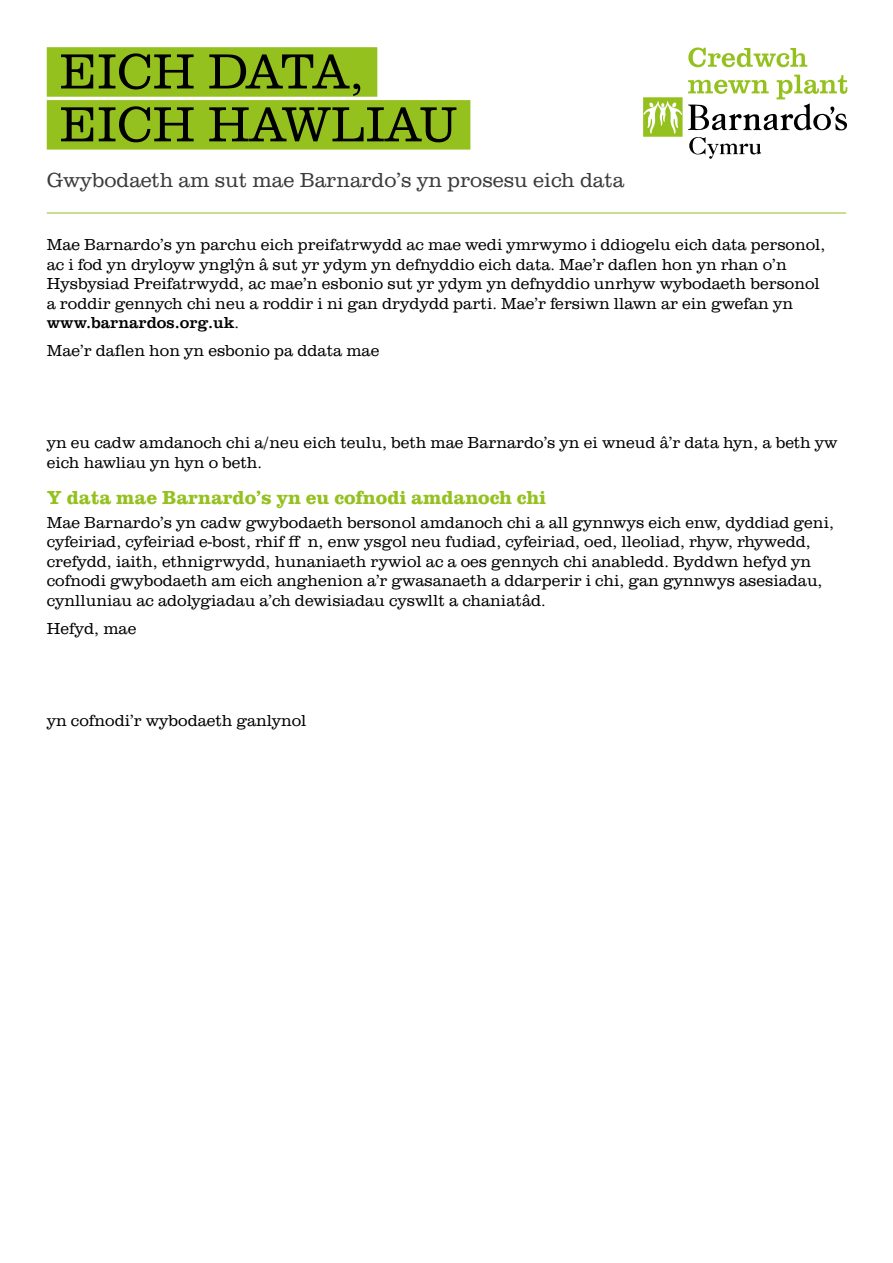
<style>
.page{position:relative;width:893px;height:1263px;background:#fff}
.page>*{position:absolute;margin:0;border:0;box-sizing:border-box;transform-origin:0 0}
.t1{font:300 51px/52.9px "URW Clarendon TOT";color:#000}
.t2{font:300 21px "URW Clarendon TOT";color:#3c3c3b}
.t3{font:700 19.5px "URW Clarendon TOT";color:#95c11f}
.t4{font:300 16.5px/19.5px "URW Clarendon TOT";color:#000}
.s1{font-weight:400}
</style>
<div class="page">
<svg style="left:688px;top:47px;width:119px;height:20px"></svg>
<svg style="left:643px;top:75px;width:204px;height:84px"></svg>
<div style="left:47px;top:47px;width:330px;height:50px;background:#95c11f"></div>
<div style="left:47px;top:100px;width:423px;height:50px;background:#95c11f"></div>
<hr style="left:47px;top:213px;width:799px;height:1px;background:#95c11f">
<h1 class="t1" style="left:60px;top:46px;width:400px">EICH DATA,<br>EICH HAWLIAU</h1>
<p class="t2" style="left:47px;top:168px;width:579px">Gwybodaeth am sut mae Barnardo’s yn prosesu eich data</p>
<p class="t4" style="left:47px;top:235px;width:780px">Mae Barnardo’s yn parchu eich preifatrwydd ac mae wedi ymrwymo i ddiogelu eich data personol, ac i fod yn dryloyw ynglŷn â sut yr ydym yn defnyddio eich data. Mae’r daflen hon yn rhan o’n Hysbysiad Preifatrwydd, ac mae’n esbonio sut yr ydym yn defnyddio unrhyw wybodaeth bersonol a roddir gennych chi neu a roddir i ni gan drydydd parti. Mae’r fersiwn llawn ar ein gwefan yn <span class="s1">www.barnardos.org.uk</span>.</p>
<p class="t4" style="left:47px;top:341px;width:334px">Mae’r daflen hon yn esbonio pa ddata mae</p>
<p class="t4" style="left:47px;top:433px;width:792px">yn eu cadw amdanoch chi a/neu eich teulu, beth mae Barnardo’s yn ei wneud â’r data hyn, a beth yw eich hawliau yn hyn o beth.</p>
<p class="t3" style="left:47px;top:486px;width:501px">Y data mae Barnardo’s yn eu cofnodi amdanoch chi</p>
<p class="t4" style="left:47px;top:513px;width:789px">Mae Barnardo’s yn cadw gwybodaeth bersonol amdanoch chi a all gynnwys eich enw, dyddiad geni, cyfeiriad, cyfeiriad e-bost, rhif ff n, enw ysgol neu fudiad, cyfeiriad, oed, lleoliad, rhyw, rhywedd, crefydd, iaith, ethnigrwydd, hunaniaeth rywiol ac a oes gennych chi anabledd. Byddwn hefyd yn cofnodi gwybodaeth am eich anghenion a’r gwasanaeth a ddarperir i chi, gan gynnwys asesiadau, cynlluniau ac adolygiadau a’ch dewisiadau cyswllt a chaniatâd.</p>
<p class="t4" style="left:47px;top:619px;width:91px">Hefyd, mae</p>
<p class="t4" style="left:47px;top:711px;width:261px">yn cofnodi’r wybodaeth ganlynol</p>
</div>
